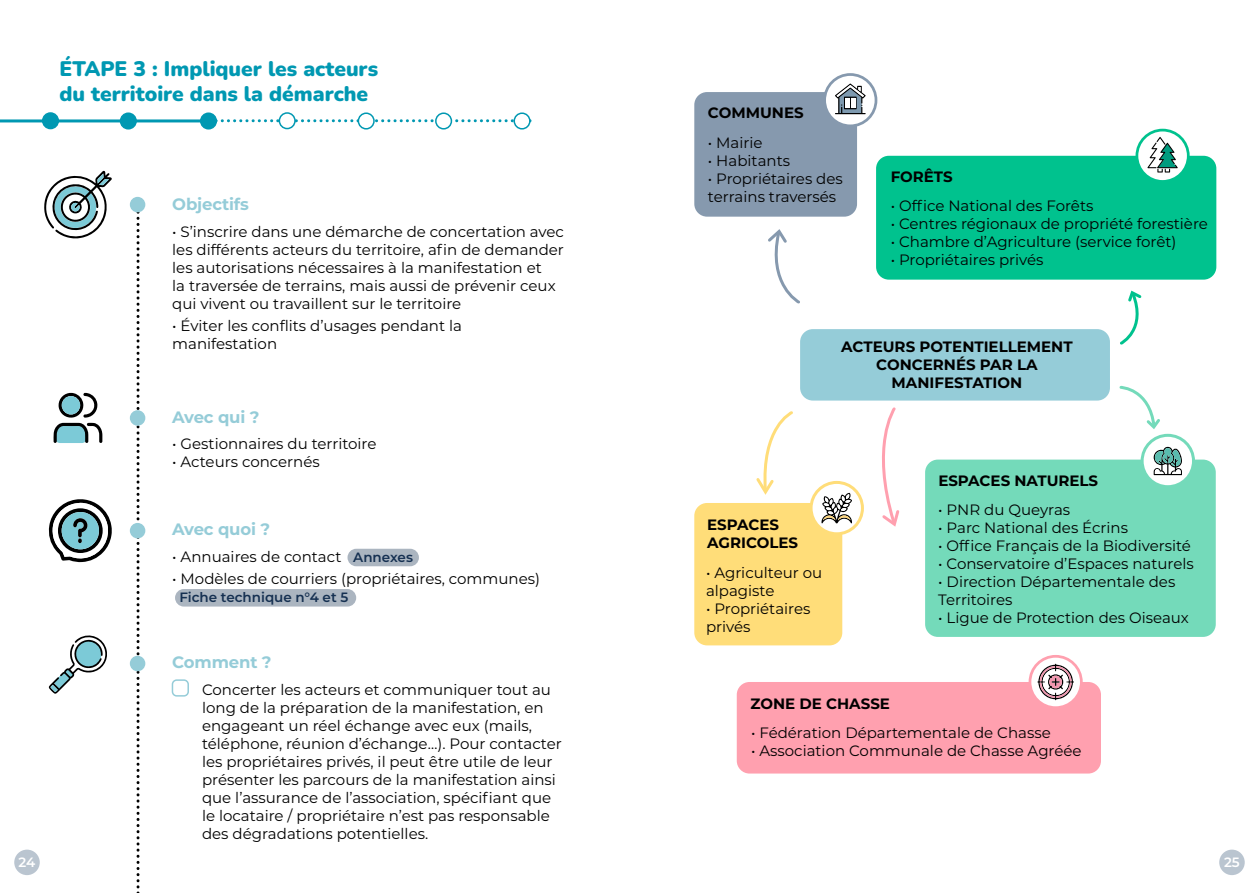
<style>
.page{position:relative;width:1259px;height:893px;background:#fff}
.page>*{position:absolute;margin:0;border:0;box-sizing:border-box;transform-origin:0 0}
.t1{font:900 21px/25.2px "Nunito";color:#0098b2}
.t2{font:700 16.5px "Montserrat";letter-spacing:-.01em;color:#95ccd8}
.t3{font:15px/18px "Montserrat";color:#000}
.t4{font:700 15px/18px "Montserrat";color:#000;text-align:center}
.t5{font:600 13.5px "Montserrat";color:#153051}
.t6{font:600 13.5px "Montserrat";color:#fff}
.s1{font-weight:600;font-size:13.5px;color:#153051}
.s2{font-weight:400;font-size:15px;color:#fff}
</style>
<div class="page">
<div style="left:1219px;top:850px;width:25px;height:25px;background:#bac5d0;border-radius:50%"></div>
<div style="left:14px;top:850px;width:26px;height:25px;background:#bac5d0;border-radius:50%"></div>
<div style="left:175px;top:589px;width:181px;height:18px;background:#abb5c0;border-radius:9px"></div>
<svg style="left:136px;top:212px;width:3px;height:681px"></svg>
<div style="left:130px;top:197px;width:15px;height:15px;background:#95ccd8;border-radius:50%"></div>
<div style="left:130px;top:410px;width:15px;height:16px;background:#95ccd8;border-radius:50%"></div>
<svg style="left:44px;top:171px;width:68px;height:67px"></svg>
<svg style="left:54px;top:393px;width:48px;height:50px"></svg>
<div style="left:62px;top:396px;width:18px;height:18px;background:#7ccad7;border-radius:50%"></div>
<div style="left:130px;top:523px;width:15px;height:15px;background:#95ccd8;border-radius:50%"></div>
<div style="left:130px;top:656px;width:15px;height:15px;background:#95ccd8;border-radius:50%"></div>
<svg style="left:49px;top:499px;width:63px;height:63px"></svg>
<svg style="left:49px;top:635px;width:58px;height:59px"></svg>
<div style="left:172px;top:679px;width:17px;height:18px;border:2px solid #95ccd8;border-radius:4px"></div>
<div style="left:43px;top:113px;width:15px;height:16px;background:#0098b2;border-radius:50%"></div>
<div style="left:42px;top:112px;width:17px;height:17px;border:2px solid #0098b2;border-radius:50%"></div>
<svg style="left:217px;top:119px;width:296px;height:3px"></svg>
<div style="left:121px;top:113px;width:15px;height:16px;background:#0098b2;border-radius:50%"></div>
<div style="left:120px;top:112px;width:17px;height:18px;border:2px solid #0098b2;border-radius:50%"></div>
<div style="left:201px;top:113px;width:15px;height:16px;background:#0098b2;border-radius:50%"></div>
<div style="left:200px;top:112px;width:17px;height:18px;border:2px solid #0098b2;border-radius:50%"></div>
<div style="left:279px;top:113px;width:16px;height:16px;background:#fff;border-radius:50%"></div>
<div style="left:279px;top:112px;width:17px;height:17px;border:2px solid #0098b2;border-radius:50%"></div>
<div style="left:358px;top:113px;width:16px;height:16px;background:#fff;border-radius:50%"></div>
<div style="left:358px;top:112px;width:17px;height:18px;border:2px solid #0098b2;border-radius:50%"></div>
<div style="left:436px;top:113px;width:15px;height:16px;background:#fff;border-radius:50%"></div>
<div style="left:435px;top:112px;width:17px;height:18px;border:2px solid #0098b2;border-radius:50%"></div>
<div style="left:513px;top:112px;width:17px;height:18px;border:2px solid #0098b2;border-radius:50%"></div>
<div style="left:876px;top:156px;width:340px;height:124px;background:#00c28e;border-radius:13px"></div>
<svg style="left:1137px;top:130px;width:51px;height:51px"></svg>
<div style="left:1135px;top:129px;width:54px;height:54px;border:3px solid #00c28e;border-radius:50%"></div>
<div style="left:694px;top:503px;width:148px;height:142px;background:#ffdd79;border-radius:13px"></div>
<div style="left:737px;top:682px;width:364px;height:91px;background:#ffa0af;border-radius:13px"></div>
<div style="left:925px;top:460px;width:290px;height:177px;background:#74daba;border-radius:13px"></div>
<div style="left:694px;top:92px;width:163px;height:125px;background:#8699ae;border-radius:13px"></div>
<div style="left:800px;top:329px;width:310px;height:72px;background:#95ccd8;border-radius:13px"></div>
<svg style="left:824px;top:75px;width:52px;height:51px"></svg>
<div style="left:823px;top:73px;width:54px;height:54px;border:3px solid #8699ae;border-radius:50%"></div>
<svg style="left:835px;top:84px;width:30px;height:30px"></svg>
<svg style="left:1142px;top:435px;width:51px;height:52px"></svg>
<div style="left:1140px;top:434px;width:55px;height:54px;border:3px solid #74daba;border-radius:50%"></div>
<svg style="left:1153px;top:447px;width:29px;height:28px"></svg>
<svg style="left:1030px;top:656px;width:51px;height:52px"></svg>
<div style="left:1028px;top:655px;width:54px;height:54px;border:3px solid #ffa0af;border-radius:50%"></div>
<svg style="left:1037px;top:664px;width:37px;height:36px"></svg>
<svg style="left:811px;top:482px;width:51px;height:52px"></svg>
<div style="left:809px;top:481px;width:55px;height:54px;border:3px solid #ffdd79;border-radius:50%"></div>
<svg style="left:1147px;top:137px;width:30px;height:36px"></svg>
<svg style="left:821px;top:493px;width:31px;height:30px"></svg>
<svg style="left:768px;top:229px;width:32px;height:75px"></svg>
<svg style="left:756px;top:411px;width:37px;height:84px"></svg>
<svg style="left:1119px;top:385px;width:41px;height:44px"></svg>
<svg style="left:1120px;top:290px;width:22px;height:55px"></svg>
<svg style="left:882px;top:407px;width:18px;height:120px"></svg>
<hr style="left:0;top:119px;width:210px;height:3px;background:#0098b2">
<div style="left:347px;top:549px;width:72px;height:17px;background:#abb5c0;border-radius:9px"></div>
<h1 class="t1" style="left:60px;top:55px;width:320px">ÉTAPE 3 : Impliquer les acteurs du territoire dans la démarche</h1>
<p class="t2" style="left:172px;top:193px;width:78px">Objectifs</p>
<p class="t3" style="left:172px;top:222px;width:393px">• S’inscrire dans une démarche de concertation avec les différents acteurs du territoire, afin de demander les autorisations nécessaires à la manifestation et<br>la traversée de terrains, mais aussi de prévenir ceux qui vivent ou travaillent sur le territoire</p>
<p class="t3" style="left:172px;top:316px;width:291px">• Éviter les conflits d’usages pendant la manifestation</p>
<p class="t2" style="left:172px;top:405px;width:89px">Avec qui ?</p>
<p class="t3" style="left:172px;top:434px;width:206px">• Gestionnaires du territoire</p>
<p class="t3" style="left:172px;top:452px;width:149px">• Acteurs concernés</p>
<p class="t2" style="left:172px;top:518px;width:99px">Avec quoi ?</p>
<p class="t3" style="left:172px;top:547px;width:242px">• Annuaires de contact <span class="s1">Annexes</span></p>
<p class="t3" style="left:172px;top:569px;width:369px">• Modèles de courriers (propriétaires, communes)</p>
<p class="t5" style="left:172px;top:588px;width:178px"><span class="s2">.</span> Fiche technique n°4 et 5</p>
<p class="t2" style="left:172px;top:650px;width:101px">Comment ?</p>
<p class="t3" style="left:202px;top:680px;width:361px">Concerter les acteurs et communiquer tout au long de la préparation de la manifestation, en engageant un réel échange avec eux (mails, téléphone, réunion d’échange…). Pour contacter les propriétaires privés, il peut être utile de leur présenter les parcours de la manifestation ainsi que l’assurance de l’association, spécifiant que le locataire / propriétaire n’est pas responsable des dégradations potentielles.</p>
<p class="t4" style="left:708px;top:103px;width:97px">COMMUNES</p>
<p class="t3" style="left:708px;top:133px;width:56px">• Mairie</p>
<p class="t3" style="left:708px;top:151px;width:84px">• Habitants</p>
<p class="t3" style="left:708px;top:169px;width:136px">• Propriétaires des terrains traversés</p>
<p class="t4" style="left:890px;top:167px;width:63px">FORÊTS</p>
<p class="t3" style="left:890px;top:197px;width:204px">• Office National des Forêts</p>
<p class="t3" style="left:890px;top:215px;width:319px">• Centres régionaux de propriété forestière</p>
<p class="t3" style="left:890px;top:233px;width:287px">• Chambre d’Agriculture (service forêt)</p>
<p class="t3" style="left:890px;top:251px;width:154px">• Propriétaires privés</p>
<p class="t4" style="left:841px;top:337px;width:233px">ACTEURS POTENTIELLEMENT<br>CONCERNÉS PAR LA<br>MANIFESTATION</p>
<p class="t4" style="left:707px;top:515px;width:92px;text-align:left">ESPACES<br>AGRICOLES</p>
<p class="t3" style="left:706px;top:563px;width:118px">• Agriculteur ou alpagiste</p>
<p class="t3" style="left:706px;top:599px;width:106px">• Propriétaires privés</p>
<p class="t4" style="left:938px;top:471px;width:161px">ESPACES NATURELS</p>
<p class="t3" style="left:938px;top:500px;width:133px">• PNR du Queyras</p>
<p class="t3" style="left:938px;top:518px;width:191px">• Parc National des Écrins</p>
<p class="t3" style="left:938px;top:536px;width:254px">• Office Français de la Biodiversité</p>
<p class="t3" style="left:938px;top:554px;width:257px">• Conservatoire d’Espaces naturels</p>
<p class="t3" style="left:938px;top:572px;width:239px">• Direction Départementale des<br>Territoires</p>
<p class="t3" style="left:938px;top:608px;width:252px">• Ligue de Protection des Oiseaux</p>
<p class="t4" style="left:750px;top:694px;width:141px">ZONE DE CHASSE</p>
<p class="t3" style="left:751px;top:723px;width:301px">• Fédération Départementale de Chasse</p>
<p class="t3" style="left:751px;top:741px;width:332px">• Association Communale de Chasse Agréée</p>
<p class="t6" style="left:19px;top:852px;width:18px">24</p>
<p class="t6" style="left:1224px;top:852px;width:17px">25</p>
</div>
